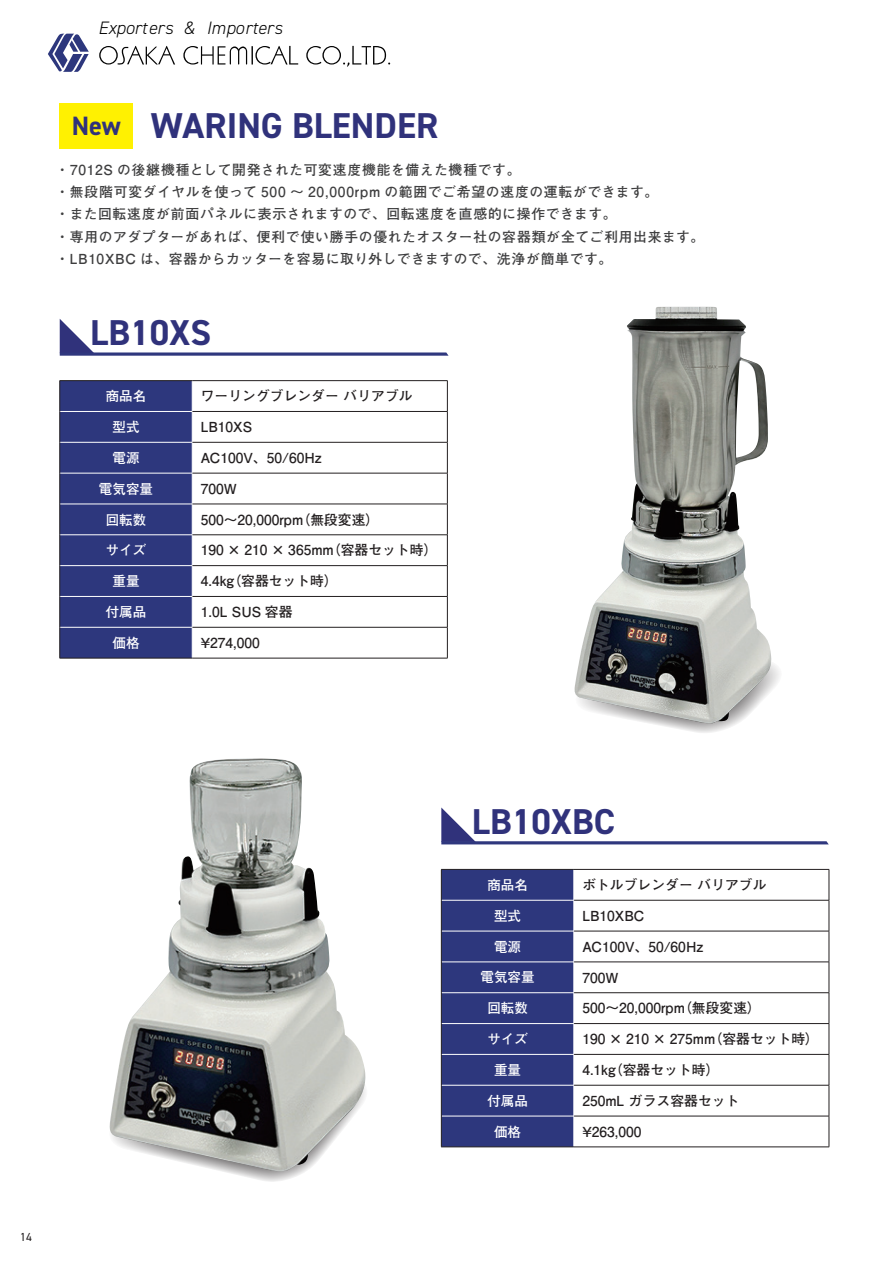
<style>
.page{position:relative;width:893px;height:1263px;background:#fff}
.page>*{position:absolute;margin:0;border:0;box-sizing:border-box;transform-origin:0 0}
.t1{font:700 36px "DIN2014";color:#30327b}
.t2{font:700 26.55px "DIN2014";color:#30327b}
.t3{font:italic 300 18px "DIN2014";color:#030303}
.t4{font:500 13.8px "P Futo Go B101 Pr 6 N";color:#231f20}
.t5{font:500 13.8px/22.4px "P Futo Go B101 Pr 6 N";letter-spacing:.045em;color:#3e3e3f}
.t6{font:500 13.5px "P Futo Go B101 Pr 6 N";color:#fff}
.t7{font:11.7px "DIN2014";color:#231f20}
</style>
<div class="page">
<svg style="left:99px;top:46px;width:76px;height:19px"></svg>
<svg style="left:306px;top:46px;width:84px;height:21px"></svg>
<svg style="left:183px;top:46px;width:115px;height:19px"></svg>
<svg style="left:48px;top:34px;width:41px;height:38px"></svg>
<svg style="left:60px;top:319px;width:389px;height:37px"></svg>
<svg style="left:441px;top:807px;width:388px;height:37px"></svg>
<div style="left:60px;top:103px;width:73px;height:46px;background:#fff101"></div>
<svg style="left:655px;top:664px;width:125px;height:69px"></svg>
<img style="left:574px;top:307px;width:198px;height:417px">
<svg style="left:227px;top:1172px;width:77px;height:10px"></svg>
<img style="left:109px;top:758px;width:257px;height:414px">
<div style="left:60px;top:381px;width:132px;height:277px;background:#2d377d"></div>
<hr style="left:60px;top:411px;width:132px;height:1px;background:#fff">
<hr style="left:60px;top:442px;width:132px;height:1px;background:#fff">
<hr style="left:60px;top:473px;width:132px;height:1px;background:#fff">
<hr style="left:60px;top:504px;width:132px;height:1px;background:#fff">
<hr style="left:60px;top:534px;width:132px;height:1px;background:#fff">
<hr style="left:60px;top:565px;width:132px;height:1px;background:#fff">
<hr style="left:60px;top:596px;width:132px;height:1px;background:#fff">
<hr style="left:60px;top:627px;width:132px;height:1px;background:#fff">
<hr style="left:60px;top:380px;width:132px;height:1px;background:#231f20">
<hr style="left:59px;top:381px;width:1px;height:30px;background:#231f20">
<hr style="left:192px;top:380px;width:256px;height:1px;background:#231f20">
<hr style="left:447px;top:381px;width:1px;height:30px;background:#231f20">
<hr style="left:59px;top:411px;width:1px;height:31px;background:#231f20">
<hr style="left:447px;top:412px;width:1px;height:30px;background:#231f20">
<hr style="left:59px;top:442px;width:1px;height:31px;background:#231f20">
<hr style="left:447px;top:442px;width:1px;height:31px;background:#231f20">
<hr style="left:59px;top:473px;width:1px;height:31px;background:#231f20">
<hr style="left:447px;top:473px;width:1px;height:31px;background:#231f20">
<hr style="left:59px;top:504px;width:1px;height:31px;background:#231f20">
<hr style="left:447px;top:504px;width:1px;height:31px;background:#231f20">
<hr style="left:59px;top:535px;width:1px;height:31px;background:#231f20">
<hr style="left:447px;top:535px;width:1px;height:30px;background:#231f20">
<hr style="left:59px;top:566px;width:1px;height:30px;background:#231f20">
<hr style="left:447px;top:566px;width:1px;height:30px;background:#231f20">
<hr style="left:59px;top:596px;width:1px;height:31px;background:#231f20">
<hr style="left:447px;top:597px;width:1px;height:30px;background:#231f20">
<hr style="left:59px;top:627px;width:1px;height:31px;background:#231f20">
<hr style="left:447px;top:627px;width:1px;height:31px;background:#231f20">
<hr style="left:60px;top:658px;width:132px;height:1px;background:#231f20">
<hr style="left:192px;top:411px;width:256px;height:1px;background:#231f20">
<hr style="left:192px;top:442px;width:256px;height:1px;background:#231f20">
<hr style="left:192px;top:473px;width:256px;height:1px;background:#231f20">
<hr style="left:192px;top:504px;width:256px;height:1px;background:#231f20">
<hr style="left:192px;top:534px;width:256px;height:1px;background:#231f20">
<hr style="left:192px;top:565px;width:256px;height:1px;background:#231f20">
<hr style="left:192px;top:596px;width:256px;height:1px;background:#231f20">
<hr style="left:192px;top:627px;width:256px;height:1px;background:#231f20">
<hr style="left:192px;top:658px;width:256px;height:1px;background:#231f20">
<div style="left:442px;top:870px;width:132px;height:276px;background:#2d377d"></div>
<hr style="left:442px;top:900px;width:132px;height:1px;background:#fff">
<hr style="left:442px;top:931px;width:132px;height:1px;background:#fff">
<hr style="left:442px;top:962px;width:132px;height:1px;background:#fff">
<hr style="left:442px;top:992px;width:132px;height:1px;background:#fff">
<hr style="left:442px;top:1023px;width:132px;height:1px;background:#fff">
<hr style="left:442px;top:1054px;width:132px;height:1px;background:#fff">
<hr style="left:442px;top:1085px;width:132px;height:1px;background:#fff">
<hr style="left:442px;top:1116px;width:132px;height:1px;background:#fff">
<hr style="left:441px;top:869px;width:133px;height:1px;background:#231f20">
<hr style="left:441px;top:870px;width:1px;height:30px;background:#231f20">
<hr style="left:574px;top:869px;width:255px;height:1px;background:#231f20">
<hr style="left:829px;top:870px;width:1px;height:30px;background:#231f20">
<hr style="left:441px;top:900px;width:1px;height:31px;background:#231f20">
<hr style="left:829px;top:900px;width:1px;height:31px;background:#231f20">
<hr style="left:441px;top:931px;width:1px;height:31px;background:#231f20">
<hr style="left:829px;top:931px;width:1px;height:31px;background:#231f20">
<hr style="left:441px;top:962px;width:1px;height:31px;background:#231f20">
<hr style="left:829px;top:962px;width:1px;height:30px;background:#231f20">
<hr style="left:441px;top:993px;width:1px;height:30px;background:#231f20">
<hr style="left:829px;top:993px;width:1px;height:30px;background:#231f20">
<hr style="left:441px;top:1023px;width:1px;height:31px;background:#231f20">
<hr style="left:829px;top:1024px;width:1px;height:30px;background:#231f20">
<hr style="left:441px;top:1054px;width:1px;height:31px;background:#231f20">
<hr style="left:829px;top:1054px;width:1px;height:31px;background:#231f20">
<hr style="left:441px;top:1085px;width:1px;height:31px;background:#231f20">
<hr style="left:829px;top:1085px;width:1px;height:31px;background:#231f20">
<hr style="left:441px;top:1116px;width:1px;height:31px;background:#231f20">
<hr style="left:829px;top:1116px;width:1px;height:31px;background:#231f20">
<hr style="left:441px;top:1146px;width:133px;height:1px;background:#231f20">
<hr style="left:574px;top:900px;width:255px;height:1px;background:#231f20">
<hr style="left:574px;top:931px;width:255px;height:1px;background:#231f20">
<hr style="left:574px;top:962px;width:255px;height:1px;background:#231f20">
<hr style="left:574px;top:992px;width:255px;height:1px;background:#231f20">
<hr style="left:574px;top:1023px;width:255px;height:1px;background:#231f20">
<hr style="left:574px;top:1054px;width:255px;height:1px;background:#231f20">
<hr style="left:574px;top:1085px;width:255px;height:1px;background:#231f20">
<hr style="left:574px;top:1116px;width:255px;height:1px;background:#231f20">
<hr style="left:574px;top:1146px;width:255px;height:1px;background:#231f20">
<h3 class="t3" style="left:98px;top:17px;width:186px">Exporters &amp; Importers</h3>
<h2 class="t2" style="left:72px;top:108px;width:51px">New</h2>
<h1 class="t1" style="left:151px;top:102px;width:289px">WARING BLENDER</h1>
<p class="t5" style="left:56px;top:158px;width:650px">・7012S の後継機種として開発された可変速度機能を備えた機種です。<br>・無段階可変ダイヤルを使って 500 ～ 20,000rpm の範囲でご希望の速度の運転ができます。<br>・また回転速度が前面パネルに表示されますので、回転速度を直感的に操作できます。<br>・専用のアダプターがあれば、便利で使い勝手の優れたオスター社の容器類が全てご利用出来ます。・LB10XBC は、容器からカッターを容易に取り外しできますので、洗浄が簡単です。</p>
<h1 class="t1" style="left:90px;top:309px;width:122px">LB10XS</h1>
<p class="t6" style="left:106px;top:385px;width:42px">商品名</p>
<p class="t4" style="left:201px;top:385px;width:213px">ワーリングブレンダー バリアブル</p>
<p class="t6" style="left:112px;top:416px;width:28px">型式</p>
<p class="t4" style="left:201px;top:416px;width:53px">LB10XS</p>
<p class="t6" style="left:112px;top:447px;width:28px">電源</p>
<p class="t4" style="left:201px;top:447px;width:123px">AC100V、50/60Hz</p>
<p class="t6" style="left:99px;top:478px;width:55px">電気容量</p>
<p class="t4" style="left:201px;top:477px;width:38px">700W</p>
<p class="t6" style="left:106px;top:509px;width:42px">回転数</p>
<p class="t4" style="left:201px;top:508px;width:180px">500〜20,000rpm（無段変速）</p>
<p class="t6" style="left:106px;top:539px;width:42px">サイズ</p>
<p class="t4" style="left:201px;top:539px;width:238px">190 × 210 × 365mm（容器セット時）</p>
<p class="t6" style="left:112px;top:570px;width:28px">重量</p>
<p class="t4" style="left:201px;top:570px;width:139px">4.4kg（容器セット時）</p>
<p class="t6" style="left:106px;top:601px;width:42px">付属品</p>
<p class="t4" style="left:201px;top:601px;width:93px">1.0L SUS 容器</p>
<p class="t6" style="left:112px;top:632px;width:28px">価格</p>
<p class="t4" style="left:201px;top:632px;width:61px">¥274,000</p>
<p class="t7" style="left:20px;top:1229px;width:13px">14</p>
<h1 class="t1" style="left:472px;top:797px;width:145px">LB10XBC</h1>
<p class="t6" style="left:487px;top:874px;width:42px">商品名</p>
<p class="t4" style="left:582px;top:874px;width:186px">ボトルブレンダー バリアブル</p>
<p class="t6" style="left:494px;top:905px;width:28px">型式</p>
<p class="t4" style="left:582px;top:905px;width:63px">LB10XBC</p>
<p class="t6" style="left:494px;top:936px;width:28px">電源</p>
<p class="t4" style="left:582px;top:935px;width:123px">AC100V、50/60Hz</p>
<p class="t6" style="left:481px;top:966px;width:55px">電気容量</p>
<p class="t4" style="left:582px;top:966px;width:38px">700W</p>
<p class="t6" style="left:487px;top:997px;width:42px">回転数</p>
<p class="t4" style="left:582px;top:997px;width:180px">500〜20,000rpm（無段変速）</p>
<p class="t6" style="left:487px;top:1028px;width:42px">サイズ</p>
<p class="t4" style="left:582px;top:1028px;width:238px">190 × 210 × 275mm（容器セット時）</p>
<p class="t6" style="left:494px;top:1059px;width:28px">重量</p>
<p class="t4" style="left:582px;top:1059px;width:139px">4.1kg（容器セット時）</p>
<p class="t6" style="left:487px;top:1090px;width:42px">付属品</p>
<p class="t4" style="left:582px;top:1089px;width:159px">250mL ガラス容器セット</p>
<p class="t6" style="left:494px;top:1121px;width:28px">価格</p>
<p class="t4" style="left:582px;top:1120px;width:61px">¥263,000</p>
</div>
